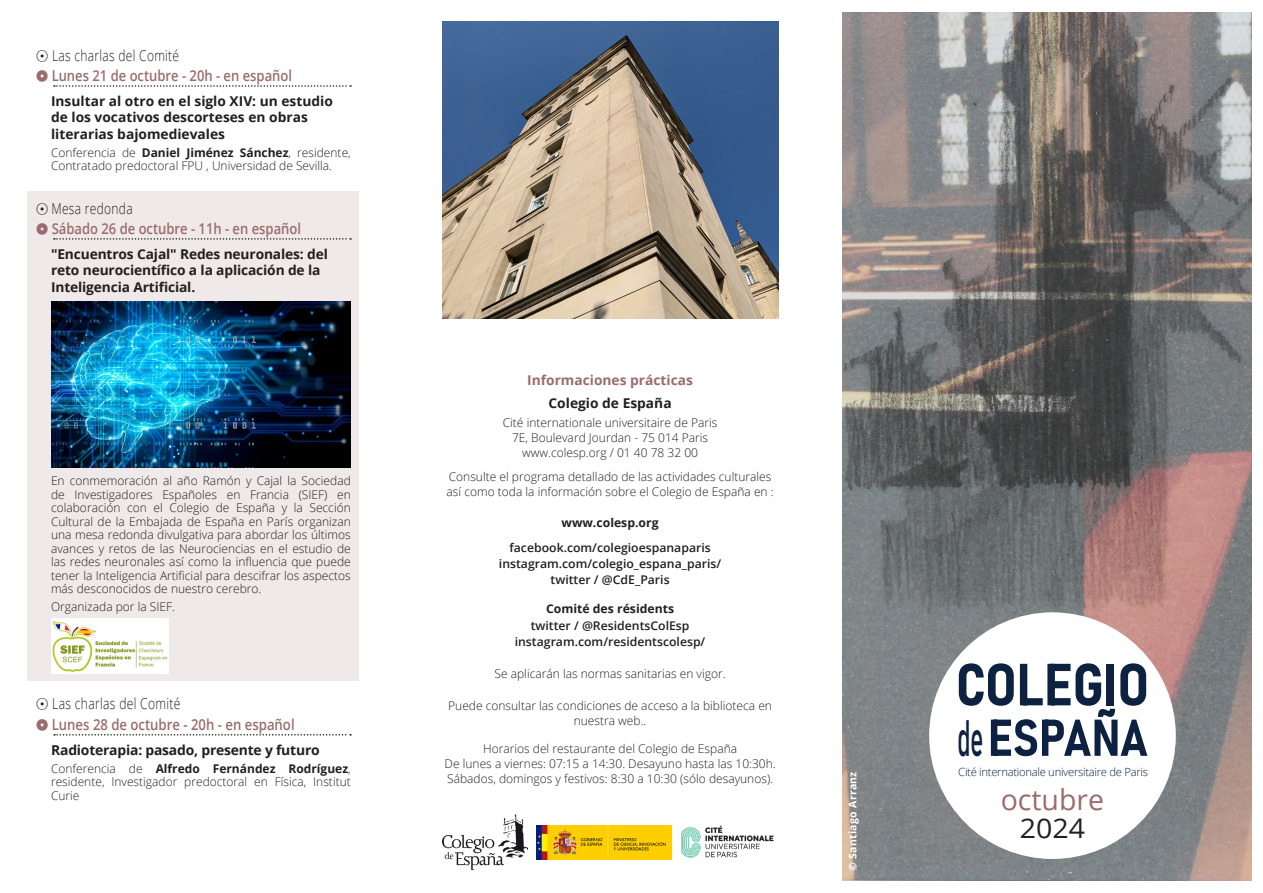
<style>
.page{position:relative;width:1263px;height:893px;background:#fff}
.page>*{position:absolute;margin:0;border:0;box-sizing:border-box;transform-origin:0 0}
.t1{font:58.5px "Bahnschrift";letter-spacing:-.005em;color:#0d2240}
.t2{font:51px "Bahnschrift";letter-spacing:-.01em;color:#0d2240}
.t3{font:28.5px "Open Sans";color:#9a6c6d}
.t4{font:27px "Open Sans";color:#231f20;scale:1.05 1}
.date_de_l_activité{font:600 15.15px "Open Sans";color:#9a6c6d;scale:.87 1}
.genre_de_l_activité{font:300 15.15px "Open Sans";letter-spacing:.025em;color:#231f20;scale:.8 1}
.date_de_l_activité-2{font:600 15px "Open Sans";color:#9a6c6d;scale:.87 1}
.Description_de_l_activité{font:300 15px "Open Sans";letter-spacing:.025em;color:#231f20;scale:.8 1}
.genre_de_l_activité-2{font:300 15px "Open Sans";letter-spacing:.025em;color:#231f20;scale:.8 1}
.titre_de_l_actiivité{font:700 13.65px "Open Sans";letter-spacing:-.015em;color:#231f20}
.titre_de_l_actiivité-2{font:700 13.5px/16.5px "Open Sans";color:#231f20}
.titre_de_l_actiivité-3{font:700 13.5px "Open Sans";color:#9a6c6d}
.Description_de_l_activité-2{font:300 12px/13.5px "Open Sans";color:#231f20}
.titre_de_l_actiivité-4{font:600 12px "Open Sans";color:#231f20}
.titre_de_l_actiivité-5{font:700 12px "Open Sans";color:#231f20}
.t5{font:300 11.25px "Open Sans";letter-spacing:-.025em;color:#0d2240}
.t6{font:700 10.5px "Open Sans";letter-spacing:.025em;color:#fff}
.s1{font-family:"Uchrony Arrows"}
.s2{font-family:"Uchrony Arrows";font-weight:300}
.s3{font-weight:700}
.s4{font-size:50.55px}
</style>
<div class="page">
<div style="left:28px;top:191px;width:331px;height:489px;background:#efe9e9"></div>
<img style="left:842px;top:13px;width:409px;height:867px">
<img style="left:681px;top:825px;width:92px;height:33px">
<img style="left:537px;top:825px;width:135px;height:34px">
<img style="left:442px;top:814px;width:85px;height:55px">
<img style="left:442px;top:21px;width:336px;height:298px">
<div style="left:929px;top:612px;width:247px;height:247px;background:#fff;border-radius:50%"></div>
<svg style="left:54px;top:85px;width:297px;height:2px"></svg>
<svg style="left:54px;top:238px;width:297px;height:2px"></svg>
<svg style="left:54px;top:734px;width:297px;height:2px"></svg>
<img style="left:51px;top:618px;width:118px;height:55px">
<img style="left:51px;top:301px;width:300px;height:167px">
<p class="Description_de_l_activité" style="left:36px;top:45px;width:180px"><span class="s1">S</span> Las charlas del Comité</p>
<p class="date_de_l_activité-2" style="left:36px;top:65px;width:296px"><span class="s2">U</span> Lunes 21 de octubre - 20h - en español</p>
<p class="titre_de_l_actiivité-2" style="left:51px;top:92px;width:283px">Insultar al otro en el siglo XIV: un estudio de los vocativos descorteses en obras literarias bajomedievales</p>
<p class="Description_de_l_activité-2" style="left:51px;top:145px;width:301px">Conferencia de <span class="s3">Daniel Jiménez Sánchez</span>, residente,<br>Contratado predoctoral FPU , Universidad de Sevilla.</p>
<p class="genre_de_l_activité-2" style="left:36px;top:198px;width:122px"><span class="s1">S</span> Mesa redonda</p>
<p class="date_de_l_activité-2" style="left:36px;top:218px;width:306px"><span class="s2">U</span> Sábado 26 de octubre - 11h - en español</p>
<p class="titre_de_l_actiivité-2" style="left:51px;top:245px;width:278px">"Encuentros Cajal" Redes neuronales: del reto neurocientífico a la aplicación de la<br>Inteligencia Artificial.</p>
<p class="Description_de_l_activité-2" style="left:51px;top:474px;width:301px;text-align:justify">En conmemoración al año Ramón y Cajal la Sociedad de Investigadores Españoles en Francia (SIEF) en colaboración con el Colegio de España y la Sección Cultural de la Embajada de España en París organizan una mesa redonda divulgativa para abordar los últimos avances y retos de las Neurociencias en el estudio de las redes neuronales así como la influencia que puede tener la Inteligencia Artificial para descifrar los aspectos más desconocidos de nuestro cerebro.</p>
<p class="Description_de_l_activité-2" style="left:51px;top:599px;width:125px">Organizada por la SIEF.</p>
<p class="genre_de_l_activité" style="left:36px;top:693px;width:182px"><span class="s1">S</span> Las charlas del Comité</p>
<p class="date_de_l_activité" style="left:36px;top:714px;width:299px"><span class="s2">U</span> Lunes 28 de octubre - 20h - en español</p>
<p class="titre_de_l_actiivité" style="left:51px;top:740px;width:270px">Radioterapia: pasado, presente y futuro</p>
<p class="Description_de_l_activité-2" style="left:51px;top:761px;width:301px;text-align:justify">Conferencia de <span class="s3">Alfredo Fernández Rodríguez</span>, residente, Investigador predoctoral en Física, Institut Curie</p>
<p class="titre_de_l_actiivité-3" style="left:527px;top:370px;width:167px">Informaciones prácticas</p>
<p class="titre_de_l_actiivité-2" style="left:548px;top:395px;width:125px">Colegio de España</p>
<p class="Description_de_l_activité-2" style="left:503px;top:416px;width:216px">Cité internationale universitaire de Paris</p>
<p class="Description_de_l_activité-2" style="left:512px;top:431px;width:198px">7E, Boulevard Jourdan - 75 014 Paris</p>
<p class="Description_de_l_activité-2" style="left:522px;top:446px;width:177px">www.colesp.org / 01 40 78 32 00</p>
<p class="Description_de_l_activité-2" style="left:447px;top:469px;width:329px;line-height:15px">Consulte el programa detallado de las actividades culturales así como toda la información sobre el Colegio de España en :</p>
<p class="titre_de_l_actiivité-5" style="left:561px;top:514px;width:99px">www.colesp.org</p>
<p class="titre_de_l_actiivité-4" style="left:509px;top:539px;width:203px">facebook.com/colegioespanaparis</p>
<p class="titre_de_l_actiivité-4" style="left:499px;top:555px;width:224px">instagram.com/colegio_espana_paris/</p>
<p class="titre_de_l_actiivité-4" style="left:551px;top:572px;width:121px">twitter / @CdE_Paris</p>
<p class="titre_de_l_actiivité-5" style="left:546px;top:600px;width:130px">Comité des résidents</p>
<p class="titre_de_l_actiivité-4" style="left:531px;top:617px;width:160px">twitter / @ResidentsColEsp</p>
<p class="titre_de_l_actiivité-4" style="left:515px;top:633px;width:192px">instagram.com/residentscolesp/</p>
<p class="Description_de_l_activité-2" style="left:495px;top:666px;width:233px">Se aplicarán las normas sanitarias en vigor.</p>
<p class="Description_de_l_activité-2" style="left:448px;top:698px;width:325px;line-height:15px;text-align:center">Puede consultar las condiciones de acceso a la biblioteca en nuestra web..</p>
<p class="Description_de_l_activité-2" style="left:483px;top:741px;width:256px">Horarios del restaurante del Colegio de España</p>
<p class="Description_de_l_activité-2" style="left:445px;top:755px;width:332px;line-height:15px">De lunes a viernes: 07:15 a 14:30. Desayuno hasta las 10:30h.<br>Sábados, domingos y festivos: 8:30 a 10:30 (sólo desayunos).</p>
<p class="t6" style="left:845px;top:871px;width:101px;rotate:-90deg">© Santiago Arranz</p>
<p class="t1" style="left:956px;top:640px;width:195px">COLEGIO</p>
<p class="t2" style="left:957px;top:699px;width:192px"><span class="s4">de</span> ESPAÑA</p>
<p class="t3" style="left:1001px;top:780px;width:105px">octubre</p>
<p class="t4" style="left:1020px;top:809px;width:64px">2024</p>
<p class="t5" style="left:958px;top:764px;width:191px">Cité internationale universitaire de Paris</p>
</div>
